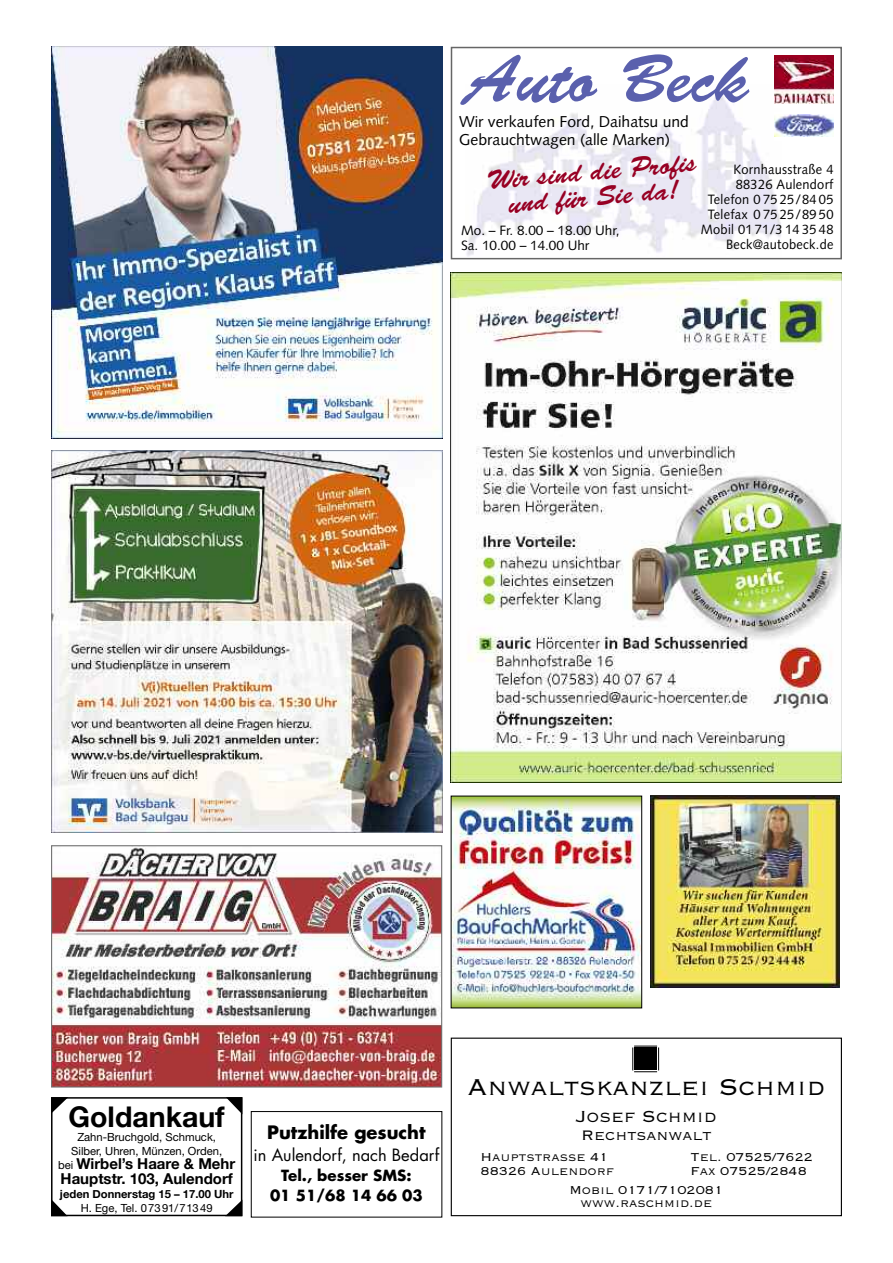
<style>
.page{position:relative;width:893px;height:1263px;background:#fff}
.page>*{position:absolute;margin:0;border:0;box-sizing:border-box;transform-origin:0 0}
.t1{font:67.5px "Brush Script";color:#5a60ad}
.t2{font:30px "Copperplate Gothic Std 32 BC";color:#000}
.t3{font:700 28.5px "Helvetica Neue";color:#000}
.t4{font:27px/25.5px "Brush Script";color:#970023;text-align:center}
.t5{font:21px "Copperplate Gothic Std 32 BC";color:#000}
.t6{font:700 18px "Futura";color:#000}
.t7{font:18px "Copperplate Gothic Std 32 BC";color:#000}
.t8{font:16.5px "Futura";color:#000}
.t9{font:15.75px/18px "Syntax";color:#000}
.t10{font:15px/13.5px "Copperplate Gothic Std 32 BC";color:#000}
.t11{font:700 15px/14.2px "Helvetica Neue";color:#000}
.t12{font:700 15px/19.5px "Futura";color:#000;text-align:center}
.t13{font:13.5px/15px "Syntax";letter-spacing:.02em;color:#000;text-align:right;scale:.95 1}
.t14{font:13.5px/15px "Syntax";color:#000}
.t15{font:11.25px/14.2px "Helvetica Neue";color:#000;text-align:center}
.t16{font:700 11.25px "Helvetica Neue";color:#000}
.s1{font-weight:400;font-size:11.25px}
</style>
<div class="page">
<img style="left:466px;top:86px;width:315px;height:170px">
<div style="left:451px;top:47px;width:391px;height:212px;border:2px solid #666"></div>
<svg style="left:774px;top:112px;width:55px;height:28px"></svg>
<img style="left:774px;top:115px;width:59px;height:21px">
<svg style="left:774px;top:103px;width:59px;height:5px"></svg>
<img style="left:774px;top:55px;width:59px;height:48px">
<img style="left:451px;top:272px;width:391px;height:510px">
<img style="left:51px;top:450px;width:391px;height:383px">
<img style="left:51px;top:47px;width:391px;height:391px">
<img style="left:651px;top:796px;width:188px;height:191px">
<img style="left:453px;top:798px;width:187px;height:208px">
<img style="left:53px;top:847px;width:387px;height:238px">
<div style="left:51px;top:845px;width:391px;height:242px;border:1px solid #737373"></div>
<div style="left:51px;top:1097px;width:191px;height:119px;border:2px solid #000"></div>
<svg style="left:51px;top:1097px;width:17px;height:17px"></svg>
<svg style="left:51px;top:1199px;width:17px;height:17px"></svg>
<svg style="left:225px;top:1199px;width:17px;height:17px"></svg>
<svg style="left:226px;top:1097px;width:16px;height:17px"></svg>
<div style="left:451px;top:1037px;width:391px;height:179px;border:1px solid #000"></div>
<svg style="left:632px;top:1045px;width:27px;height:27px"></svg>
<div style="left:251px;top:1111px;width:191px;height:106px;border:1px solid #000"></div>
<h1 class="t1" style="left:465px;top:53px;width:285px">Auto Beck</h1>
<p class="t9" style="left:459px;top:114px;width:231px">Wir verkaufen Ford, Daihatsu und<br>Gebrauchtwagen (alle Marken)</p>
<h3 class="t4" style="left:486px;top:170px;width:212px;rotate:-5deg">Wir sind die Profis und für Sie da!</h3>
<p class="t13" style="left:701px;top:163px;width:141px">Kornhausstraße 4<br>88326 Aulendorf<br>Telefon 0 75 25/84 05<br>Telefax 0 75 25/89 50<br>Mobil 01 71/3 14 35 48<br>Beck@autobeck.de</p>
<p class="t14" style="left:461px;top:224px;width:160px">Mo. – Fr. 8.00 – 18.00 Uhr,<br>Sa. 10.00 – 14.00 Uhr</p>
<h3 class="t3" style="left:69px;top:1099px;width:158px">Goldankauf</h3>
<p class="t15" style="left:71px;top:1131px;width:152px">Zahn-Bruchgold, Schmuck,<br>Silber, Uhren, Münzen, Orden,</p>
<p class="t11" style="left:58px;top:1157px;width:179px"><span class="s1">bei</span> Wirbel’s Haare &amp; Mehr<br>Hauptstr. 103, Aulendorf</p>
<p class="t16" style="left:60px;top:1187px;width:175px">jeden Donnerstag 15 – 17.00 Uhr</p>
<p class="t15" style="left:81px;top:1202px;width:133px">H. Ege, Tel. 07391/71349</p>
<h3 class="t6" style="left:267px;top:1124px;width:160px">Putzhilfe gesucht</h3>
<p class="t8" style="left:254px;top:1147px;width:187px">in Aulendorf, nach Bedarf</p>
<p class="t12" style="left:270px;top:1167px;width:154px">Tel., besser SMS:<br>01 51/68 14 66 03</p>
<h2 class="t2" style="left:467px;top:1067px;width:359px">Anwaltskanzlei Schmid</h2>
<h3 class="t5" style="left:576px;top:1103px;width:142px">Josef Schmid</h3>
<h3 class="t7" style="left:581px;top:1123px;width:132px">Rechtsanwalt</h3>
<p class="t10" style="left:480px;top:1149px;width:135px">Hauptstraße 41<br>88326 Aulendorf</p>
<p class="t10" style="left:691px;top:1149px;width:124px">Tel. 07525/7622<br>Fax 07525/2848</p>
<p class="t10" style="left:569px;top:1183px;width:155px;line-height:12.8px;text-align:center">Mobil 0171/7102081 www.raschmid.de</p>
</div>
